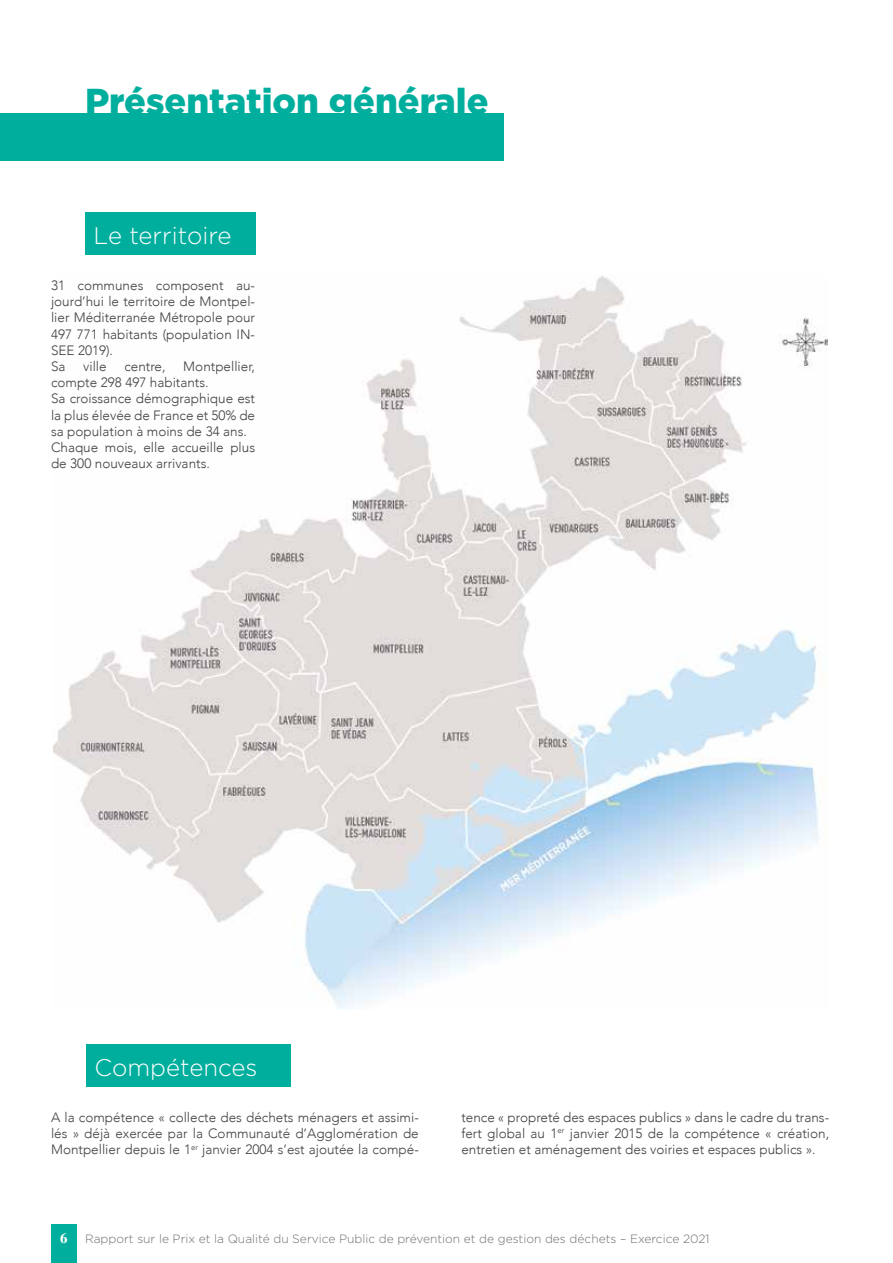
<style>
.page{position:relative;width:893px;height:1263px;background:#fff}
.page>*{position:absolute;margin:0;border:0;box-sizing:border-box;transform-origin:0 0}
.t1{font:900 36px "Gotham";color:#00ae9d}
.t2{font:300 24px "Gotham";color:#fff}
.t3{font:700 15px "Bodoni";color:#fff}
.t4{font:300 13.5px/16.2px "Avenir";color:#414042;text-align:justify}
.t5{font:300 12px "Gotham";color:#6d6e71}
</style>
<div class="page">
<img style="left:53px;top:275px;width:774px;height:734px">
<div style="left:85px;top:213px;width:170px;height:42px;background:#00ae9d"></div>
<div style="left:51px;top:1225px;width:26px;height:38px;background:#00ae9d"></div>
<div style="left:86px;top:1044px;width:204px;height:43px;background:#00ae9d"></div>
<div style="left:0;top:113px;width:504px;height:48px;background:#00ae9d"></div>
<h1 class="t1" style="left:85px;top:76px;width:405px">Présentation générale</h1>
<h2 class="t2" style="left:94px;top:220px;width:139px">Le territoire</h2>
<p class="t4" style="left:51px;top:277px;width:206px;text-align:left">31 communes composent au&shy;jourd’hui le territoire de Montpel&shy;lier Méditerranée Métropole pour<br>497 771 habitants (population IN-<br>SEE 2019).<br>Sa</p>
<p class="t4" style="left:51px;top:358px;width:206px;text-align:left;text-indent:132px">Montpellier, compte 298 497 habitants.<br>Sa croissance démographique est la plus élevée de France et 50% de sa population à moins de 34 ans.<br>Chaque mois, elle accueille plus de 300 nouveaux arrivants.</p>
<p class="t4" style="left:83px;top:358px;width:25px">ville</p>
<p class="t4" style="left:124px;top:358px;width:43px">centre,</p>
<h2 class="t2" style="left:95px;top:1052px;width:164px">Compétences</h2>
<p class="t4" style="left:51px;top:1109px;width:369px">A la compétence « collecte des déchets ménagers et assimi&shy;lés » déjà exercée par la Communauté d’Agglomération de Montpellier depuis le 1<sup>er</sup> janvier 2004 s’est ajoutée la compé-</p>
<p class="t4" style="left:461px;top:1109px;width:369px">tence « propreté des espaces publics » dans le cadre du trans&shy;fert global au 1<sup>er</sup> janvier 2015 de la compétence « création, entretien et aménagement des voiries et espaces publics ».</p>
<p class="t3" style="left:60px;top:1229px;width:9px">6</p>
<p class="t5" style="left:85px;top:1231px;width:626px">Rapport sur le Prix et la Qualité du Service Public de prévention et de gestion des déchets – Exercice 2021</p>
</div>
